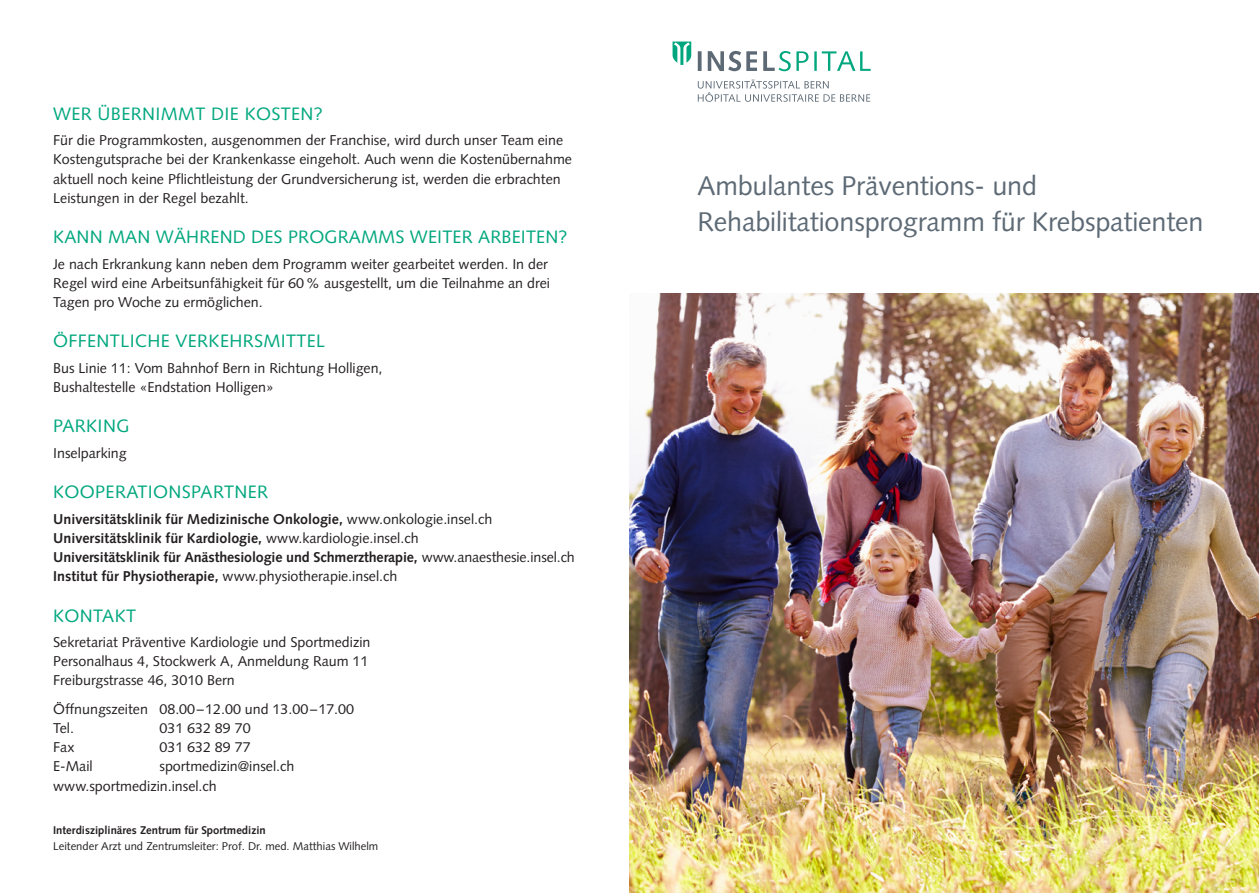
<style>
.page{position:relative;width:1259px;height:893px;background:#fff}
.page>*{position:absolute;margin:0;border:0;box-sizing:border-box;transform-origin:0 0}
.t1{font:27px/36px "Syntax";letter-spacing:-.005em;color:#5d6a75}
.t2{font:18px "Syntax";letter-spacing:.02em;color:#00a77e}
.t3{font:14.25px/19.2px "Syntax";color:#231f20}
.t4{font:700 14.25px/19.2px "Syntax";color:#231f20}
.t5{font:11.25px "Syntax";color:#231f20}
.t6{font:700 11.25px "Syntax";color:#231f20}
.s1{font-weight:400}
</style>
<div class="page">
<img style="left:629px;top:293px;width:630px;height:600px">
<svg style="left:672px;top:42px;width:19px;height:23px"></svg>
<svg style="left:698px;top:79px;width:172px;height:23px"></svg>
<svg style="left:707px;top:51px;width:50px;height:20px"></svg>
<hr style="left:698px;top:51px;width:3px;height:20px;background:#5d6a75">
<svg style="left:763px;top:51px;width:107px;height:20px"></svg>
<p class="t2" style="left:53px;top:103px;width:271px">WER ÜBERNIMMT DIE KOSTEN?</p>
<p class="t3" style="left:53px;top:131px;width:520px">Für die Programmkosten, ausgenommen der Franchise, wird durch unser Team eine Kostengutsprache bei der Krankenkasse eingeholt. Auch wenn die Kostenübernahme aktuell noch keine Pflichtleistung der Grundversicherung ist, werden die erbrachten Leistungen in der Regel bezahlt.</p>
<p class="t2" style="left:53px;top:226px;width:516px">KANN MAN WÄHREND DES PROGRAMMS WEITER ARBEITEN?</p>
<p class="t3" style="left:53px;top:254px;width:498px">Je nach Erkrankung kann neben dem Programm weiter gearbeitet werden. In der<br>Regel wird eine Arbeitsunfähigkeit für 60% ausgestellt, um die Teilnahme an drei<br>Tagen pro Woche zu ermöglichen.</p>
<p class="t2" style="left:53px;top:330px;width:274px">ÖFFENTLICHE VERKEHRSMITTEL</p>
<p class="t3" style="left:53px;top:358px;width:331px">Bus Linie 11: Vom Bahnhof Bern in Richtung Holligen,<br>Bushaltestelle «Endstation Holligen»</p>
<p class="t2" style="left:53px;top:415px;width:78px">PARKING</p>
<p class="t3" style="left:53px;top:443px;width:75px">Inselparking</p>
<p class="t2" style="left:53px;top:481px;width:216px">KOOPERATIONSPARTNER</p>
<p class="t4" style="left:53px;top:509px;width:523px">Universitätsklinik für Medizinische Onkologie, <span class="s1">www.onkologie.insel.ch </span>Universitätsklinik für Kardiologie, <span class="s1">www.kardiologie.insel.ch<br></span>Universitätsklinik für Anästhesiologie und Schmerztherapie, <span class="s1">www.anaesthesie.insel.ch </span>Institut für Physiotherapie, <span class="s1">www.physiotherapie.insel.ch</span></p>
<p class="t2" style="left:53px;top:605px;width:84px">KONTAKT</p>
<p class="t3" style="left:53px;top:633px;width:319px">Sekretariat Präventive Kardiologie und Sportmedizin<br>Personalhaus 4, Stockwerk A, Anmeldung Raum 11<br>Freiburgstrasse 46, 3010 Bern</p>
<p class="t3" style="left:53px;top:700px;width:302px">Öffnungszeiten 08.00–12.00 und 13.00–17.00<br>Tel.</p>
<p class="t3" style="left:159px;top:719px;width:93px">031 632 89 70</p>
<p class="t3" style="left:53px;top:738px;width:23px">Fax</p>
<p class="t3" style="left:159px;top:738px;width:93px">031 632 89 77</p>
<p class="t3" style="left:53px;top:757px;width:41px">E-Mail</p>
<p class="t3" style="left:53px;top:757px;width:243px;text-indent:106px">sportmedizin@insel.ch www.sportmedizin.insel.ch</p>
<p class="t6" style="left:53px;top:824px;width:214px">Interdisziplinäres Zentrum für Sportmedizin</p>
<p class="t5" style="left:53px;top:840px;width:327px">Leitender Arzt und Zentrumsleiter: Prof. Dr. med. Matthias Wilhelm</p>
<h1 class="t1" style="left:697px;top:167px;width:507px">Ambulantes Präventions- und<br>Rehabilitationsprogramm für Krebspatienten</h1>
</div>
